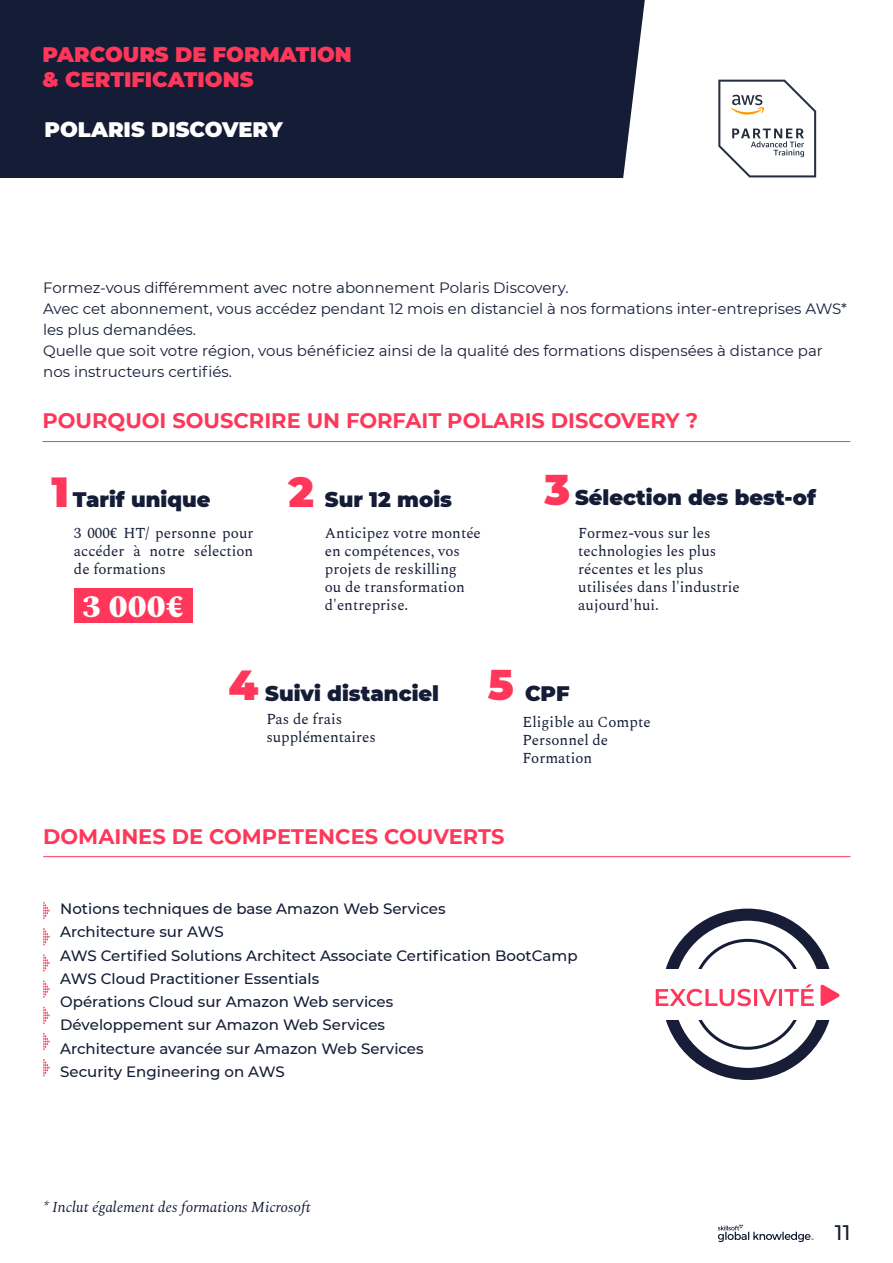
<style>
.page{position:relative;width:893px;height:1263px;background:#fff}
.page>*{position:absolute;margin:0;border:0;box-sizing:border-box;transform-origin:0 0}
.t1{font:900 42px "Montserrat";color:#ff375a}
.t2{font:800 31.5px "Spectral";color:#fff}
.t3{font:700 21px "Montserrat";color:#ff375a}
.t4{font:900 21px "Montserrat";color:#141c36}
.t5{font:900 21px/25.2px "Montserrat";color:#ff375a}
.t6{font:900 21px "Montserrat";color:#fff}
.t7{font:500 21px "Montserrat";color:#141c36}
.t8{font:15px/18px "Spectral";color:#141c36}
.t9{font:15px/21px "Montserrat";color:#141c36}
.t10{font:500 15px/23.2px "Montserrat";color:#141c36}
.t11{font:italic 15px "Spectral";color:#141c36}
.s1{font-size:42px;color:#ff375a}
</style>
<div class="page">
<svg style="left:718px;top:1224px;width:95px;height:18px"></svg>
<div style="left:0;top:0;width:645px;height:178px;background:#141c36"></div>
<svg style="left:718px;top:80px;width:98px;height:97px"></svg>
<hr style="left:43px;top:441px;width:807px;height:1px;background:#ff375a">
<hr style="left:43px;top:856px;width:807px;height:1px;background:#ff375a">
<div style="left:74px;top:588px;width:119px;height:34px;background:#ff375a"></div>
<svg style="left:43px;top:902px;width:7px;height:17px"></svg>
<svg style="left:43px;top:928px;width:7px;height:17px"></svg>
<svg style="left:43px;top:954px;width:7px;height:18px"></svg>
<svg style="left:43px;top:980px;width:7px;height:18px"></svg>
<svg style="left:43px;top:1006px;width:7px;height:18px"></svg>
<svg style="left:43px;top:1033px;width:7px;height:17px"></svg>
<svg style="left:43px;top:1059px;width:7px;height:17px"></svg>
<div style="left:662px;top:908px;width:171px;height:172px;border:12px solid #171d36;border-radius:50%"></div>
<div style="left:645px;top:969px;width:205px;height:50px;background:#fff"></div>
<svg style="left:656px;top:984px;width:158px;height:22px"></svg>
<svg style="left:820px;top:984px;width:20px;height:22px"></svg>
<h3 class="t5" style="left:43px;top:41px;width:311px">PARCOURS DE FORMATION &amp; CERTIFICATIONS</h3>
<h3 class="t6" style="left:44px;top:114px;width:240px">POLARIS DISCOVERY</h3>
<p class="t9" style="left:43px;top:277px;width:805px">Formez-vous différemment avec notre abonnement Polaris Discovery.<br>Avec cet abonnement, vous accédez pendant 12 mois en distanciel à nos formations inter-entreprises AWS* les plus demandées.<br>Quelle que soit votre région, vous bénéficiez ainsi de la qualité des formations dispensées à distance par nos instructeurs certifiés.</p>
<h3 class="t3" style="left:43px;top:406px;width:657px">POURQUOI SOUSCRIRE UN FORFAIT POLARIS DISCOVERY ?</h3>
<h3 class="t4" style="left:52px;top:484px;width:160px"><span class="s1">1</span> Tarif unique</h3>
<h1 class="t1" style="left:289px;top:461px;width:27px">2</h1>
<h1 class="t1" style="left:544px;top:458px;width:27px">3</h1>
<p class="t8" style="left:74px;top:523px;width:181px;text-align:justify">3 000€ HT/ personne pour accéder à notre sélection de formations</p>
<h3 class="t4" style="left:325px;top:483px;width:129px">Sur 12 mois</h3>
<h3 class="t4" style="left:575px;top:482px;width:242px">Sélection des best-of</h3>
<p class="t8" style="left:325px;top:523px;width:157px">Anticipez votre montée en compétences, vos projets de reskilling<br>ou de transformation d'entreprise.</p>
<p class="t8" style="left:578px;top:523px;width:163px">Formez-vous sur les technologies les plus récentes et les plus utilisées dans l'industrie aujourd'hui.</p>
<h2 class="t2" style="left:82px;top:583px;width:104px">3 000€</h2>
<h3 class="t4" style="left:229px;top:678px;width:287px"><span class="s1">4</span> Suivi distanciel <span class="s1">5</span></h3>
<p class="t8" style="left:266px;top:709px;width:111px">Pas de frais supplémentaires</p>
<h3 class="t4" style="left:525px;top:678px;width:46px">CPF</h3>
<p class="t8" style="left:523px;top:712px;width:130px">Eligible au Compte<br>Personnel de<br>Formation</p>
<h3 class="t3" style="left:43px;top:821px;width:463px">DOMAINES DE COMPETENCES COUVERTS</h3>
<p class="t10" style="left:60px;top:896px;width:519px">Notions techniques de base Amazon Web Services<br>Architecture sur AWS<br>AWS Certified Solutions Architect Associate Certification BootCamp AWS Cloud Practitioner Essentials<br>Opérations Cloud sur Amazon Web services<br>Développement sur Amazon Web Services<br>Architecture avancée sur Amazon Web Services<br>Security Engineering on AWS</p>
<p class="t11" style="left:43px;top:1196px;width:271px">* Inclut également des formations Microsoft</p>
<h3 class="t7" style="left:835px;top:1217px;width:17px">11</h3>
</div>
